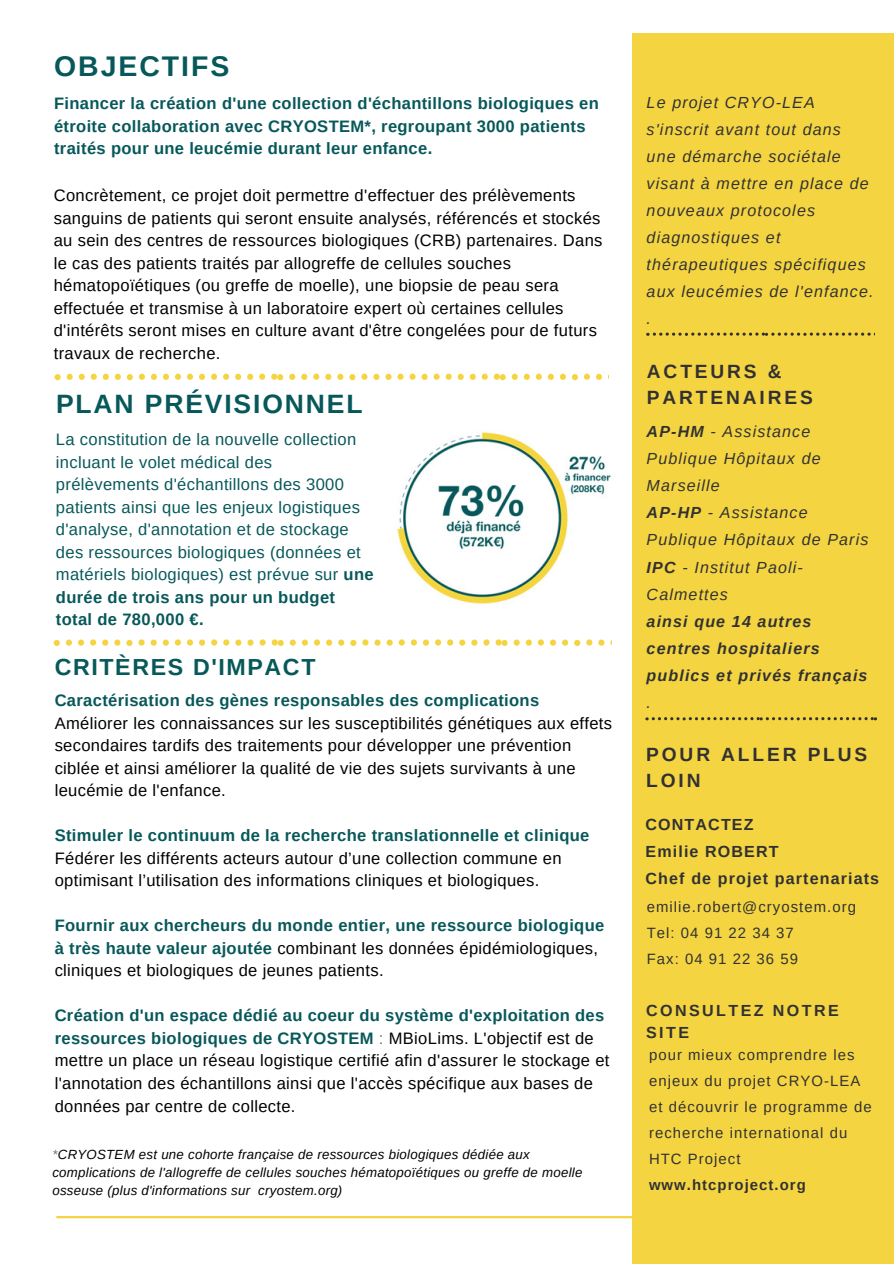
<style>
.page{position:relative;width:894px;height:1264px;background:#fff}
.page>*{position:absolute;margin:0;border:0;box-sizing:border-box;transform-origin:0 0}
.t1{font:700 28.35px "Arimo";letter-spacing:.07em;color:#07585a}
.t2{font:700 26.55px "Arimo";letter-spacing:.07em;color:#07585a}
.t3{font:700 23.25px "Arimo";letter-spacing:.07em;color:#07585a}
.t4{font:700 19.2px/26px "Arimo";letter-spacing:.15em;color:#323132}
.t5{font:16.5px/22.5px "Arimo";letter-spacing:.02em;color:#000}
.t6{font:700 16.5px/22.5px "Arimo";letter-spacing:.02em;color:#07585a}
.t7{font:16.5px/22.5px "Arimo";letter-spacing:.02em;color:#07585a}
.t8{font:italic 16.05px/27px "Arimo";letter-spacing:.07em;color:#323132}
.t9{font:italic 700 16.05px/27px "Arimo";letter-spacing:.07em;color:#323132}
.t10{font:700 16.05px "Arimo";letter-spacing:.07em;color:#323132}
.t11{font:700 16.05px/21.5px "Arimo";letter-spacing:.15em;color:#323132}
.t12{font:14.85px/26px "Arimo";letter-spacing:.07em;color:#323132}
.t13{font:700 14.85px "Arimo";letter-spacing:.07em;color:#323132}
.t14{font:italic 13.2px/18px "Arimo";letter-spacing:.02em;color:#000}
.s1{font-weight:700}
.s2{font-weight:400;color:#000}
.s3{font-weight:700;color:#07585a}
.s4{color:#7a7167}
</style>
<div class="page">
<div style="left:631px;top:33px;width:262px;height:1230px;background:#f4d541"></div>
<svg style="left:55px;top:374px;width:554px;height:6px"></svg>
<svg style="left:54px;top:639px;width:558px;height:7px"></svg>
<svg style="left:646px;top:332px;width:229px;height:4px"></svg>
<svg style="left:645px;top:717px;width:232px;height:3px"></svg>
<svg style="left:56px;top:1215px;width:576px;height:3px"></svg>
<img style="left:397px;top:432px;width:214px;height:172px">
<p class="t1" style="left:54px;top:50px;width:177px">OBJECTIFS</p>
<p class="t6" style="left:54px;top:92px;width:546px">Financer la création d'une collection d'échantillons biologiques en étroite collaboration avec CRYOSTEM*, regroupant 3000 patients traités pour une leucémie durant leur enfance.</p>
<p class="t5" style="left:54px;top:184px;width:550px">Concrètement, ce projet doit permettre d'effectuer des prélèvements sanguins de patients qui seront ensuite analysés, référencés et stockés au sein des centres de ressources biologiques (CRB) partenaires. Dans le cas des patients traités par allogreffe de cellules souches hématopoïétiques (ou greffe de moelle), une biopsie de peau sera effectuée et transmise à un laboratoire expert où certaines cellules d'intérêts seront mises en culture avant d'être congelées pour de futurs travaux de recherche.</p>
<p class="t2" style="left:56px;top:388px;width:308px">PLAN PRÉVISIONNEL</p>
<p class="t7" style="left:56px;top:428px;width:319px">La constitution de la nouvelle collection incluant le volet médical des prélèvements d'échantillons des 3000 patients ainsi que les enjeux logistiques d'analyse, d'annotation et de stockage des ressources biologiques (données et matériels biologiques) est prévue sur <span class="s1">une durée de trois ans pour un budget total de 780,000 €.</span></p>
<p class="t3" style="left:55px;top:654px;width:262px">CRITÈRES D'IMPACT</p>
<p class="t6" style="left:55px;top:689px;width:486px">Caractérisation des gènes responsables des complications</p>
<p class="t5" style="left:55px;top:711px;width:558px">Améliorer les connaissances sur les susceptibilités génétiques aux effets secondaires tardifs des traitements pour développer une prévention ciblée et ainsi améliorer la qualité de vie des sujets survivants à une leucémie de l'enfance.</p>
<p class="t6" style="left:55px;top:824px;width:536px">Stimuler le continuum de la recherche translationnelle et clinique</p>
<p class="t5" style="left:55px;top:846px;width:508px">Fédérer les différents acteurs autour d’une collection commune en optimisant l’utilisation des informations cliniques et biologiques.</p>
<p class="t6" style="left:55px;top:914px;width:551px">Fournir aux chercheurs du monde entier, une ressource biologique à très haute valeur ajoutée <span class="s2">combinant les données épidémiologiques, cliniques et biologiques de jeunes patients.</span></p>
<p class="t5" style="left:55px;top:1004px;width:556px"><span class="s3">Création d'un espace dédié au coeur du système d'exploitation des ressources biologiques de CRYOSTEM</span> <span class="s4">:</span> MBioLims. L'objectif est de mettre un place un réseau logistique certifié afin d'assurer le stockage et l'annotation des échantillons ainsi que l'accès spécifique aux bases de données par centre de collecte.</p>
<p class="t14" style="left:52px;top:1145px;width:531px"><span class="s4">*</span>CRYOSTEM est une cohorte française de ressources biologiques dédiée aux complications de l'allogreffe de cellules souches hématopoïétiques ou greffe de moelle osseuse (plus d'informations sur cryostem.org)</p>
<p class="t8" style="left:646px;top:89px;width:228px">Le projet CRYO-LEA s'inscrit avant tout dans une démarche sociétale visant à mettre en place de nouveaux protocoles diagnostiques et thérapeutiques spécifiques aux leucémies de l'enfance.</p>
<p class="t8" style="left:646px;top:305px;width:6px">.</p>
<p class="t4" style="left:646px;top:358px;width:167px">ACTEURS &amp;<br>PARTENAIRES</p>
<p class="t8" style="left:646px;top:418px;width:175px"><span class="s1">AP-HM</span> - Assistance<br>Publique Hôpitaux de<br>Marseille</p>
<p class="t8" style="left:646px;top:499px;width:223px"><span class="s1">AP-HP</span> - Assistance<br>Publique Hôpitaux de Paris</p>
<p class="t8" style="left:646px;top:553px;width:158px"><span class="s1">IPC</span> - Institut Paoli-<br>Calmettes</p>
<p class="t9" style="left:646px;top:607px;width:222px">ainsi que 14 autres centres hospitaliers publics et privés français</p>
<p class="t8" style="left:646px;top:688px;width:6px">.</p>
<p class="t4" style="left:646px;top:741px;width:223px">POUR ALLER PLUS<br>LOIN</p>
<p class="t10" style="left:645px;top:815px;width:109px">CONTACTEZ</p>
<p class="t10" style="left:645px;top:842px;width:134px">Emilie ROBERT</p>
<p class="t10" style="left:645px;top:869px;width:235px">Chef de projet partenariats</p>
<p class="t12" style="left:646px;top:893px;width:211px">emilie.robert@cryostem.org</p>
<p class="t12" style="left:646px;top:919px;width:149px">Tel: 04 91 22 34 37</p>
<p class="t12" style="left:646px;top:945px;width:153px">Fax: 04 91 22 36 59</p>
<p class="t11" style="left:646px;top:1000px;width:194px">CONSULTEZ NOTRE<br>SITE</p>
<p class="t12" style="left:648px;top:1042px;width:224px">pour mieux comprendre les enjeux du projet CRYO-LEA et découvrir le programme de recherche international du<br>HTC Project</p>
<p class="t13" style="left:648px;top:1176px;width:158px">www.htcproject.org</p>
</div>
